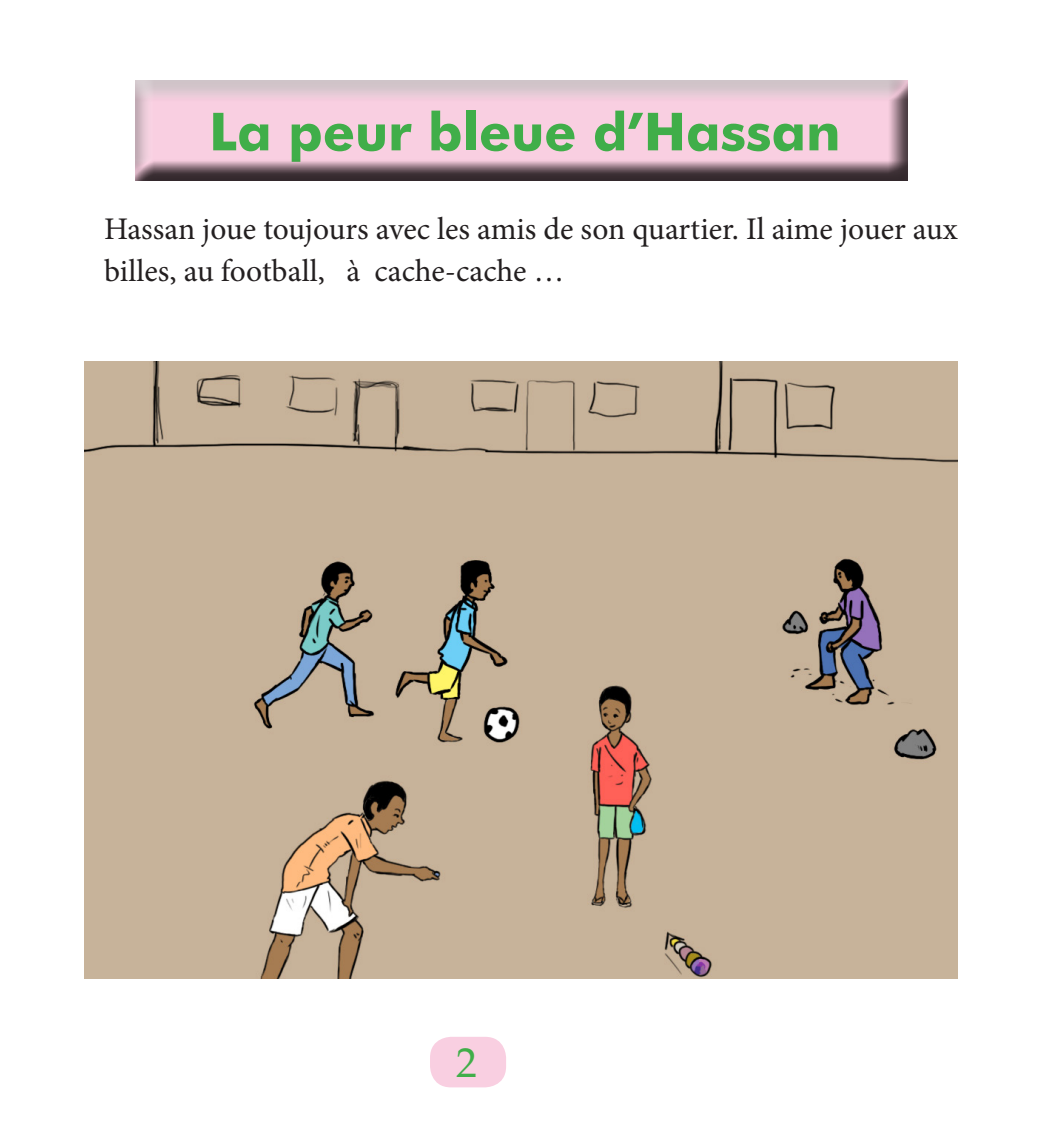
<style>
.page{position:relative;width:1042px;height:1141px;background:#fff}
.page>*{position:absolute;margin:0;border:0;box-sizing:border-box;transform-origin:0 0}
.t1{font:700 52.5px "Futura";color:#40ae49}
.corps_de_texte_lectu{font:42px "Palatino Linotype";color:#40ae49}
.corps_de_texte_lectu-2{font:31.5px/42px "Minion Pro";color:#231f20}
</style>
<div class="page">
<div style="left:430px;top:1037px;width:76px;height:50px;background:#f9cfe1;border-radius:21px"></div>
<div style="left:133px;top:79px;width:777px;height:94px;background:#cfc4c9"></div>
<div style="left:133px;top:81px;width:777px;height:100px;background:#231f20;opacity:.75"></div>
<img style="left:84px;top:361px;width:873px;height:617px">
<h1 class="t1" style="left:209px;top:93px;width:633px">La peur bleue d’Hassan</h1>
<p class="corps_de_texte_lectu-2" style="left:104px;top:208px;width:855px">Hassan joue toujours avec les amis de son quartier. Il aime jouer aux billes, au football, à cache-cache …</p>
<p class="corps_de_texte_lectu" style="left:456px;top:1033px;width:22px">2</p>
</div>
